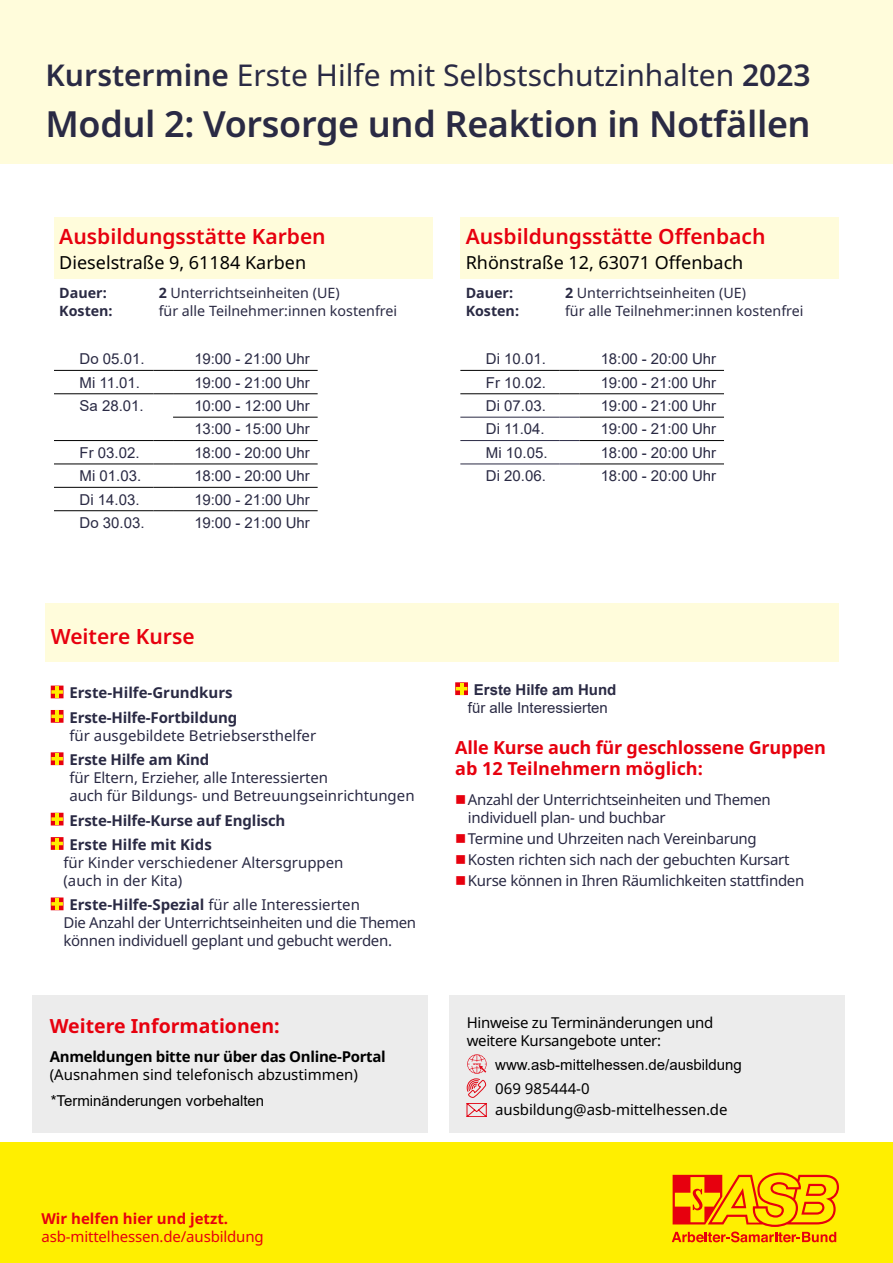
<style>
.page{position:relative;width:893px;height:1263px;background:#fff}
.page>*{position:absolute;margin:0;border:0;box-sizing:border-box;transform-origin:0 0}
.t1{font:600 36px "Noto Sans";letter-spacing:-.01em;color:#2a2a44}
.t2{font:30px "Noto Sans";color:#2a2a44}
.t3{font:600 21px "Noto Sans";color:#e7000e}
.t4{font:700 19.5px "Noto Sans";color:#e7000e}
.t5{font:700 18px/21.6px "Noto Sans";letter-spacing:-.01em;color:#e7000e}
.t6{font:18px "Noto Sans";color:#000}
.t7{font:15px/18px "Noto Sans";letter-spacing:-.02em;color:#2a2a44}
.t8{font:15px/23.4px "Arial";letter-spacing:-.005em;color:#2a2a44}
.t9{font:15px/18px "Noto Sans";letter-spacing:-.005em;color:#000}
.t10{font:700 15px/24.5px "Noto Sans";letter-spacing:-.01em;color:#2a2a44}
.t11{font:15px/18px "Noto Sans";color:#2a2a44}
.t12{font:15px "Arial";color:#000}
.t13{font:700 15px "Noto Sans";letter-spacing:-.02em;color:#000}
.t14{font:15px "Noto Sans";letter-spacing:-.01em;color:#e7000e}
.t15{font:700 15px "Noto Sans";color:#e7000e}
.t16{font:700 15px "Arial";color:#2a2a44}
.t17{font:14.25px/18px "Noto Sans";color:#2a2a44}
.t18{font:700 14.25px/18px "Noto Sans";color:#2a2a44}
.t19{font:700 3.3px "Arial";color:#e20717}
.s1{font-weight:600}
.s2{font-weight:700}
.s3{color:#e7000e}
</style>
<div class="page">
<div style="left:0;top:0;width:893px;height:164px;background:#fffcdb"></div>
<div style="left:0;top:1142px;width:893px;height:121px;background:#ffef00"></div>
<svg style="left:672px;top:1172px;width:167px;height:70px"></svg>
<div style="left:450px;top:995px;width:395px;height:137px;background:#ececec"></div>
<svg style="left:467px;top:1054px;width:20px;height:63px"></svg>
<div style="left:33px;top:995px;width:395px;height:137px;background:#ececec"></div>
<div style="left:54px;top:217px;width:378px;height:62px;background:#fffcdb"></div>
<hr style="left:54px;top:370px;width:99px;height:1px;background:#000">
<svg style="left:153px;top:370px;width:20px;height:1px"></svg>
<hr style="left:173px;top:370px;width:145px;height:1px;background:#000">
<hr style="left:173px;top:487px;width:145px;height:1px;background:#000">
<hr style="left:54px;top:393px;width:99px;height:1px;background:#000">
<svg style="left:153px;top:393px;width:20px;height:1px"></svg>
<hr style="left:173px;top:393px;width:145px;height:1px;background:#000">
<hr style="left:173px;top:510px;width:145px;height:1px;background:#000">
<hr style="left:173px;top:417px;width:145px;height:1px;background:#000">
<hr style="left:54px;top:440px;width:99px;height:1px;background:#000">
<svg style="left:153px;top:440px;width:20px;height:1px"></svg>
<hr style="left:54px;top:464px;width:99px;height:1px;background:#000">
<svg style="left:153px;top:464px;width:20px;height:1px"></svg>
<hr style="left:173px;top:440px;width:145px;height:1px;background:#000">
<hr style="left:173px;top:464px;width:145px;height:1px;background:#000">
<hr style="left:54px;top:487px;width:99px;height:1px;background:#000">
<svg style="left:153px;top:487px;width:20px;height:1px"></svg>
<hr style="left:54px;top:510px;width:99px;height:1px;background:#000">
<svg style="left:153px;top:510px;width:20px;height:1px"></svg>
<div style="left:460px;top:217px;width:379px;height:62px;background:#fffcdb"></div>
<hr style="left:460px;top:370px;width:100px;height:1px;background:#000">
<svg style="left:560px;top:370px;width:19px;height:1px"></svg>
<hr style="left:579px;top:370px;width:145px;height:1px;background:#000">
<hr style="left:460px;top:393px;width:100px;height:1px;background:#000">
<svg style="left:560px;top:393px;width:19px;height:1px"></svg>
<hr style="left:579px;top:393px;width:145px;height:1px;background:#000">
<hr style="left:579px;top:417px;width:145px;height:1px;background:#000">
<hr style="left:579px;top:440px;width:145px;height:1px;background:#000">
<hr style="left:579px;top:464px;width:145px;height:1px;background:#000">
<hr style="left:460px;top:417px;width:100px;height:1px;background:#2a2a44">
<svg style="left:560px;top:417px;width:19px;height:1px"></svg>
<hr style="left:460px;top:440px;width:100px;height:1px;background:#2a2a44">
<svg style="left:560px;top:440px;width:19px;height:1px"></svg>
<hr style="left:460px;top:464px;width:100px;height:1px;background:#2a2a44">
<svg style="left:560px;top:464px;width:19px;height:1px"></svg>
<svg style="left:51px;top:686px;width:13px;height:12px"></svg>
<svg style="left:51px;top:710px;width:13px;height:13px"></svg>
<svg style="left:51px;top:752px;width:13px;height:13px"></svg>
<svg style="left:51px;top:813px;width:13px;height:12px"></svg>
<svg style="left:51px;top:837px;width:13px;height:13px"></svg>
<svg style="left:51px;top:897px;width:13px;height:13px"></svg>
<svg style="left:455px;top:682px;width:13px;height:13px"></svg>
<div style="left:45px;top:603px;width:794px;height:58px;background:#fffcdb"></div>
<h2 class="t2" style="left:45px;top:58px;width:767px"><span class="s1">Kurstermine</span> Erste Hilfe mit Selbstschutzinhalten <span class="s1">2023</span></h2>
<h1 class="t1" style="left:45px;top:104px;width:767px">Modul 2: Vorsorge und Reaktion in Notfällen</h1>
<h3 class="t3" style="left:59px;top:224px;width:268px">Ausbildungsstätte Karben</h3>
<p class="t6" style="left:59px;top:252px;width:248px">Dieselstraße 9, 61184 Karben</p>
<p class="t18" style="left:59px;top:284px;width:55px">Dauer:<br>Kosten:</p>
<p class="t17" style="left:159px;top:284px;width:240px"><span class="s2">2</span> Unterrichtseinheiten (UE)<br>für alle Teilnehmer:innen kostenfrei</p>
<p class="t8" style="left:80px;top:347px;width:67px">Do 05.01.</p>
<p class="t8" style="left:194px;top:347px;width:117px">19:00 - 21:00 Uhr</p>
<p class="t8" style="left:80px;top:370px;width:62px">Mi 11.01.</p>
<p class="t8" style="left:194px;top:370px;width:117px">19:00 - 21:00 Uhr</p>
<p class="t8" style="left:80px;top:394px;width:66px">Sa 28.01.</p>
<p class="t8" style="left:194px;top:394px;width:117px">10:00 - 12:00 Uhr<br>13:00 - 15:00 Uhr</p>
<p class="t8" style="left:80px;top:441px;width:62px">Fr 03.02.</p>
<p class="t8" style="left:194px;top:441px;width:117px">18:00 - 20:00 Uhr</p>
<p class="t8" style="left:80px;top:464px;width:63px">Mi 01.03.</p>
<p class="t8" style="left:194px;top:464px;width:117px">18:00 - 20:00 Uhr</p>
<p class="t8" style="left:80px;top:487px;width:62px">Di 14.03.</p>
<p class="t8" style="left:194px;top:487px;width:117px">19:00 - 21:00 Uhr</p>
<p class="t8" style="left:80px;top:511px;width:67px">Do 30.03.</p>
<p class="t8" style="left:194px;top:511px;width:117px">19:00 - 21:00 Uhr</p>
<h3 class="t3" style="left:51px;top:624px;width:145px">Weitere Kurse</h3>
<p class="t10" style="left:69px;top:681px;width:169px">Erste-Hilfe-Grundkurs<br>Erste-Hilfe-Fortbildung</p>
<p class="t11" style="left:69px;top:726px;width:248px">für ausgebildete Betriebsersthelfer</p>
<p class="t10" style="left:69px;top:748px;width:142px">Erste Hilfe am Kind</p>
<p class="t7" style="left:69px;top:769px;width:347px">für Eltern, Erzieher, alle Interessierten<br>auch für Bildungs- und Betreuungseinrichtungen</p>
<p class="t10" style="left:69px;top:808px;width:218px">Erste-Hilfe-Kurse auf Englisch<br>Erste Hilfe mit Kids</p>
<p class="t11" style="left:63px;top:854px;width:282px">für Kinder verschiedener Altersgruppen (auch in der Kita)</p>
<p class="t7" style="left:63px;top:896px;width:354px;text-indent:6px"><span class="s2">Erste-Hilfe-Spezial</span> für alle Interessierten<br>Die Anzahl der Unterrichtseinheiten und die Themen können individuell geplant und gebucht werden.</p>
<h3 class="t4" style="left:50px;top:1015px;width:231px">Weitere Informationen:</h3>
<p class="t13" style="left:50px;top:1048px;width:338px">Anmeldungen bitte nur über das Online-Portal</p>
<p class="t9" style="left:50px;top:1066px;width:310px">(Ausnahmen sind telefonisch abzustimmen)</p>
<p class="t12" style="left:51px;top:1091px;width:215px">*Terminänderungen vorbehalten</p>
<p class="t15" style="left:41px;top:1210px;width:188px">Wir helfen hier und jetzt.</p>
<p class="t14" style="left:41px;top:1228px;width:224px">asb-mittelhessen.de/ausbildung</p>
<h3 class="t3" style="left:466px;top:224px;width:301px">Ausbildungsstätte Offenbach</h3>
<p class="t6" style="left:466px;top:252px;width:279px">Rhönstraße 12, 63071 Offenbach</p>
<p class="t18" style="left:466px;top:284px;width:55px">Dauer:<br>Kosten:</p>
<p class="t17" style="left:565px;top:284px;width:240px"><span class="s2">2</span> Unterrichtseinheiten (UE)<br>für alle Teilnehmer:innen kostenfrei</p>
<p class="t8" style="left:486px;top:347px;width:62px">Di 10.01.</p>
<p class="t8" style="left:601px;top:347px;width:117px">18:00 - 20:00 Uhr</p>
<p class="t8" style="left:486px;top:370px;width:62px">Fr 10.02.</p>
<p class="t8" style="left:601px;top:370px;width:117px">19:00 - 21:00 Uhr</p>
<p class="t8" style="left:486px;top:394px;width:62px">Di 07.03.</p>
<p class="t8" style="left:601px;top:394px;width:117px">19:00 - 21:00 Uhr</p>
<p class="t8" style="left:486px;top:417px;width:60px">Di 11.04.</p>
<p class="t8" style="left:601px;top:417px;width:117px">19:00 - 21:00 Uhr</p>
<p class="t8" style="left:486px;top:441px;width:63px">Mi 10.05.</p>
<p class="t8" style="left:601px;top:441px;width:117px">18:00 - 20:00 Uhr</p>
<p class="t8" style="left:486px;top:464px;width:62px">Di 20.06.</p>
<p class="t8" style="left:601px;top:464px;width:117px">18:00 - 20:00 Uhr</p>
<p class="t16" style="left:474px;top:679px;width:144px">Erste Hilfe am Hund</p>
<p class="t8" style="left:468px;top:696px;width:142px">für alle Interessierten</p>
<p class="t5" style="left:455px;top:737px;width:372px">Alle Kurse auch für geschlossene Gruppen ab 12 Teilnehmern möglich:</p>
<p class="t7" style="left:468px;top:791px;width:304px;text-indent:-13px"><span class="s3">■</span>Anzahl der Unterrichtseinheiten und Themen individuell plan- und buchbar</p>
<p class="t7" style="left:455px;top:830px;width:303px"><span class="s3">■</span>Termine und Uhrzeiten nach Vereinbarung</p>
<p class="t7" style="left:455px;top:851px;width:336px"><span class="s3">■</span>Kosten richten sich nach der gebuchten Kursart</p>
<p class="t7" style="left:455px;top:872px;width:351px"><span class="s3">■</span>Kurse können in Ihren Räumlichkeiten stattfinden</p>
<p class="t9" style="left:467px;top:1014px;width:248px">Hinweise zu Terminänderungen und weitere Kursangebote unter:</p>
<p class="t19" style="left:473px;top:1061px;width:9px">www</p>
<p class="t12" style="left:495px;top:1055px;width:248px">www.asb-mittelhessen.de/ausbildung</p>
<p class="t9" style="left:495px;top:1079px;width:234px;line-height:21px">069 985444-0 ausbildung@asb-mittelhessen.de</p>
</div>
